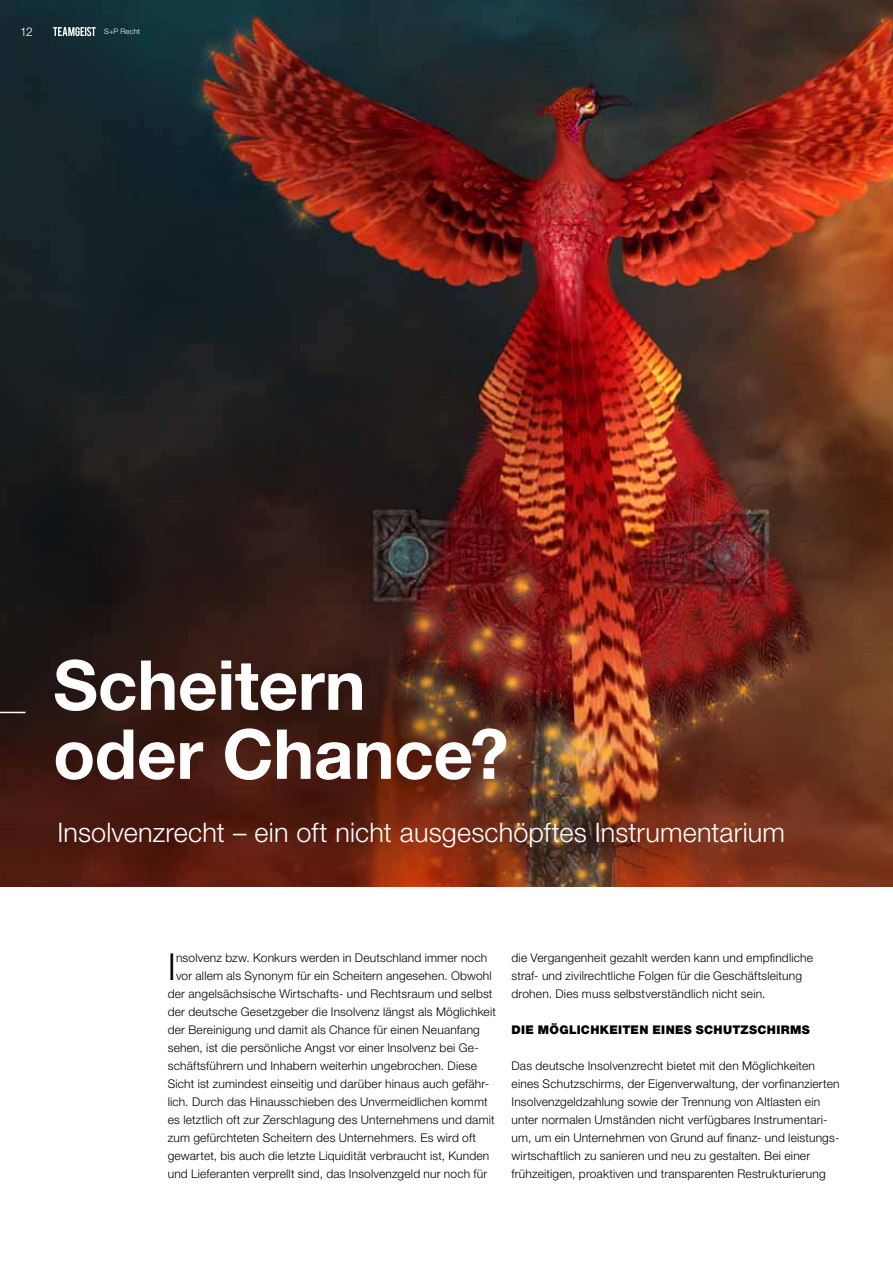
<style>
.page{position:relative;width:893px;height:1263px;background:#fff}
.page>*{position:absolute;margin:0;border:0;box-sizing:border-box;transform-origin:0 0}
.t1{font:700 69px/69px "Helvetica Neue LT Std";letter-spacing:-.005em;color:#fff}
.t2{font:300 37.2px "Helvetica Neue LT Std";color:#000}
.t3{font:300 27px "Helvetica Neue LT Std";letter-spacing:.005em;color:#fff}
.t4{font:300 12px/18px "Helvetica Neue LT Std";letter-spacing:.015em;color:#000}
.t5{font:900 12px "Helvetica Neue LT Std";letter-spacing:.025em;color:#000}
.t6{font:300 12px "Helvetica Neue LT Std";color:#fff}
.t7{font:300 7.5px "Helvetica Neue LT Std";letter-spacing:.025em;color:#fff}
</style>
<div class="page">
<img style="left:0;top:0;width:893px;height:887px">
<svg style="left:53px;top:27px;width:43px;height:9px"></svg>
<svg style="left:0;top:712px;width:26px;height:1px"></svg>
<p class="t6" style="left:20px;top:25px;width:14px">12</p>
<p class="t7" style="left:104px;top:27px;width:37px">S+P Recht</p>
<h1 class="t1" style="left:53px;top:649px;width:457px">Scheitern oder Chance?</h1>
<h3 class="t3" style="left:57px;top:816px;width:729px">Insolvenzrecht – ein oft nicht ausgeschöpftes Instrumentarium</h3>
<h2 class="t2" style="left:168px;top:944px;width:10px">I</h2>
<p class="t4" style="left:176px;top:948px;width:313px">nsolvenz bzw. Konkurs werden in Deutschland immer noch</p>
<p class="t4" style="left:176px;top:966px;width:317px">vor allem als Synonym für ein Scheitern angesehen. Obwohl</p>
<p class="t4" style="left:168px;top:984px;width:326px">der angelsächsische Wirtschafts- und Rechtsraum und selbst</p>
<p class="t4" style="left:168px;top:1002px;width:330px">der deutsche Gesetzgeber die Insolvenz längst als Möglichkeit</p>
<p class="t4" style="left:168px;top:1020px;width:314px">der Bereinigung und damit als Chance für einen Neuanfang</p>
<p class="t4" style="left:168px;top:1038px;width:312px">sehen, ist die persönliche Angst vor einer Insolvenz bei Ge-</p>
<p class="t4" style="left:168px;top:1056px;width:311px">schäftsführern und Inhabern weiterhin ungebrochen. Diese</p>
<p class="t4" style="left:168px;top:1074px;width:323px">Sicht ist zumindest einseitig und darüber hinaus auch gefähr-</p>
<p class="t4" style="left:168px;top:1092px;width:321px">lich. Durch das Hinausschieben des Unvermeidlichen kommt</p>
<p class="t4" style="left:168px;top:1110px;width:329px">es letztlich oft zur Zerschlagung des Unternehmens und damit</p>
<p class="t4" style="left:168px;top:1128px;width:310px">zum gefürchteten Scheitern des Unternehmers. Es wird oft</p>
<p class="t4" style="left:168px;top:1146px;width:323px">gewartet, bis auch die letzte Liquidität verbraucht ist, Kunden</p>
<p class="t4" style="left:168px;top:1164px;width:321px">und Lieferanten verprellt sind, das Insolvenzgeld nur noch für</p>
<p class="t4" style="left:512px;top:948px;width:303px">die Vergangenheit gezahlt werden kann und empfindliche straf- und zivilrechtliche Folgen für die Geschäftsleitung drohen. Dies muss selbstverständlich nicht sein.</p>
<p class="t5" style="left:512px;top:1022px;width:9px">DIE</p>
<p class="t5" style="left:538px;top:1022px;width:71px">MÖGLICHKEITEN</p>
<p class="t5" style="left:652px;top:1022px;width:9px">EINES</p>
<p class="t5" style="left:696px;top:1022px;width:90px">SCHUTZSCHIRMS</p>
<p class="t4" style="left:512px;top:1056px;width:330px">Das deutsche Insolvenzrecht bietet mit den Möglichkeiten eines Schutzschirms, der Eigenverwaltung, der vorfinanzierten Insolvenzgeldzahlung sowie der Trennung von Altlasten ein unter normalen Umständen nicht verfügbares Instrumentari&shy;um, um ein Unternehmen von Grund auf finanz- und leistungs&shy;wirtschaftlich zu sanieren und neu zu gestalten. Bei einer frühzeitigen, proaktiven und transparenten Restrukturierung</p>
</div>
